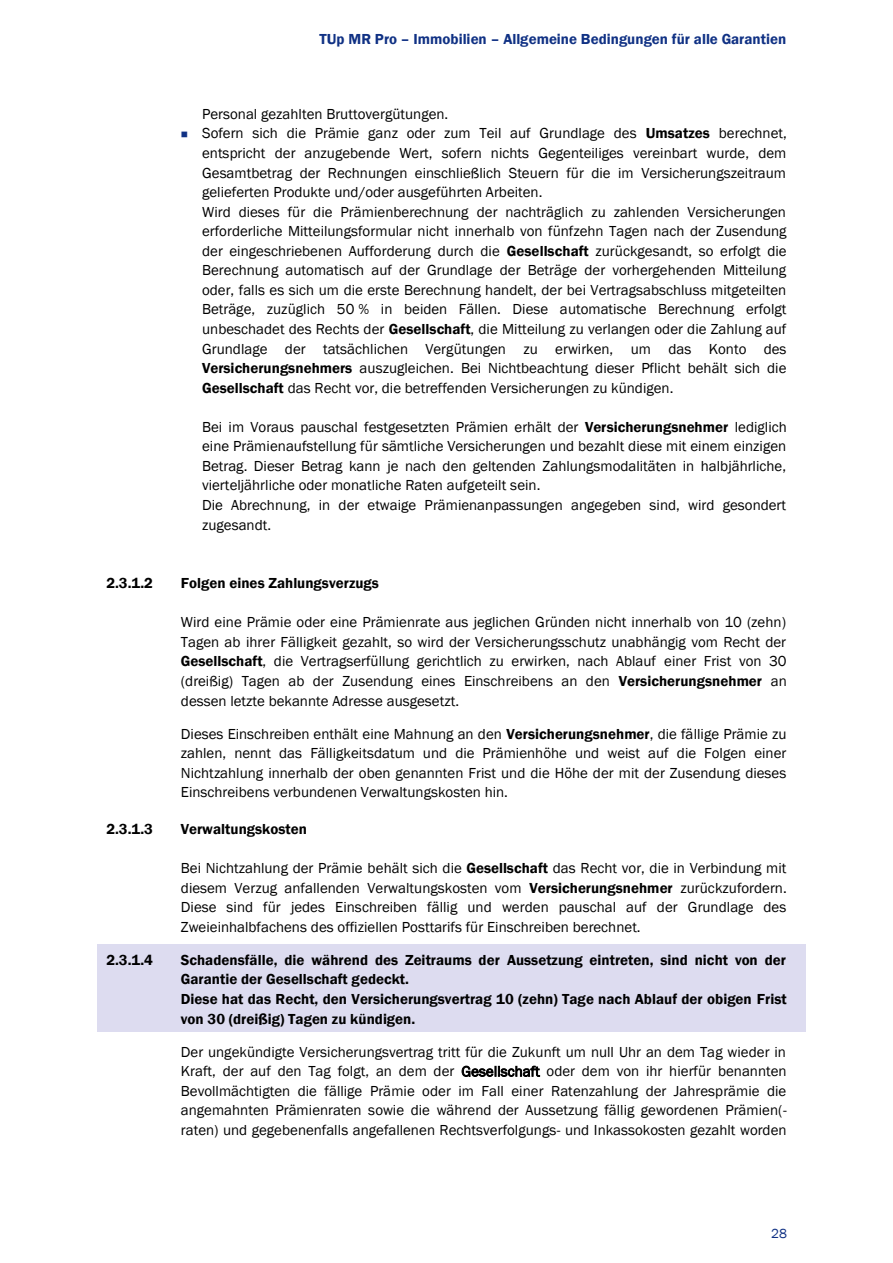
<style>
.page{position:relative;width:893px;height:1263px;background:#fff}
.page>*{position:absolute;margin:0;border:0;box-sizing:border-box;transform-origin:0 0}
.t1{font:15px/19.5px "Franklin Gothic";color:#000;text-align:justify}
.t2{font:15px/19.6px "Franklin Gothic Demi";color:#000}
.t3{font:15px "Franklin Gothic Demi";color:#103184}
.t4{font:13.5px "Franklin Gothic";color:#103184}
.s1{color:#103184}
.s2{font-family:"Franklin Gothic Demi"}
</style>
<div class="page">
<div style="left:97px;top:944px;width:709px;height:88px;background:#dddcf0"></div>
<p class="t3" style="left:320px;top:31px;width:468px">TUp MR Pro – Immobilien – Allgemeine Bedingungen für alle Garantien</p>
<p class="t1" style="left:202px;top:104px;width:248px">Personal gezahlten Bruttovergütungen.</p>
<p class="t1" style="left:202px;top:123px;width:586px;text-indent:-21px"><span class="s1">■</span> Sofern sich die Prämie ganz oder zum Teil auf Grundlage des <span class="s2">Umsatzes</span> berechnet, entspricht der anzugebende Wert, sofern nichts Gegenteiliges vereinbart wurde, dem Gesamtbetrag der Rechnungen einschließlich Steuern für die im Versicherungszeitraum gelieferten Produkte und/oder ausgeführten Arbeiten.</p>
<p class="t1" style="left:202px;top:201px;width:586px">Wird dieses für die Prämienberechnung der nachträglich zu zahlenden Versicherungen erforderliche Mitteilungsformular nicht innerhalb von fünfzehn Tagen nach der Zusendung der eingeschriebenen Aufforderung durch die <span class="s2">Gesellschaft</span> zurückgesandt, so erfolgt die Berechnung automatisch auf der Grundlage der Beträge der vorhergehenden Mitteilung oder, falls es sich um die erste Berechnung handelt, der bei Vertragsabschluss mitgeteilten Beträge, zuzüglich 50 % in beiden Fällen. Diese automatische Berechnung erfolgt unbeschadet des Rechts der <span class="s2">Gesellschaft</span>, die Mitteilung zu verlangen oder die Zahlung auf Grundlage der tatsächlichen Vergütungen zu erwirken, um das Konto des <span class="s2">Versicherungsnehmers</span> auszugleichen. Bei Nichtbeachtung dieser Pflicht behält sich die <span class="s2">Gesellschaft</span> das Recht vor, die betreffenden Versicherungen zu kündigen.</p>
<p class="t1" style="left:202px;top:417px;width:586px">Bei im Voraus pauschal festgesetzten Prämien erhält der <span class="s2">Versicherungsnehmer</span> lediglich eine Prämienaufstellung für sämtliche Versicherungen und bezahlt diese mit einem einzigen Betrag. Dieser Betrag kann je nach den geltenden Zahlungsmodalitäten in halbjährliche, vierteljährliche oder monatliche Raten aufgeteilt sein.</p>
<p class="t1" style="left:202px;top:495px;width:585px">Die Abrechnung, in der etwaige Prämienanpassungen angegeben sind, wird gesondert zugesandt.</p>
<h4 class="t2" style="left:106px;top:573px;width:48px">2.3.1.2</h4>
<h4 class="t2" style="left:181px;top:573px;width:200px">Folgen eines Zahlungsverzugs</h4>
<p class="t1" style="left:181px;top:612px;width:607px">Wird eine Prämie oder eine Prämienrate aus jeglichen Gründen nicht innerhalb von 10 (zehn)<br>Tagen ab ihrer Fälligkeit gezahlt, so wird der Versicherungsschutz unabhängig vom Recht der <span class="s2">Gesellschaft</span>, die Vertragserfüllung gerichtlich zu erwirken, nach Ablauf einer Frist von 30 (dreißig) Tagen ab der Zusendung eines Einschreibens an den <span class="s2">Versicherungsnehmer</span> an dessen letzte bekannte Adresse ausgesetzt.</p>
<p class="t1" style="left:181px;top:723px;width:607px">Dieses Einschreiben enthält eine Mahnung an den <span class="s2">Versicherungsnehmer</span>, die fällige Prämie zu zahlen, nennt das Fälligkeitsdatum und die Prämienhöhe und weist auf die Folgen einer Nichtzahlung innerhalb der oben genannten Frist und die Höhe der mit der Zusendung dieses Einschreibens verbundenen Verwaltungskosten hin.</p>
<h4 class="t2" style="left:106px;top:819px;width:48px">2.3.1.3</h4>
<h4 class="t2" style="left:181px;top:819px;width:128px">Verwaltungskosten</h4>
<p class="t1" style="left:181px;top:858px;width:607px">Bei Nichtzahlung der Prämie behält sich die <span class="s2">Gesellschaft</span> das Recht vor, die in Verbindung mit diesem Verzug anfallenden Verwaltungskosten vom <span class="s2">Versicherungsnehmer</span> zurückzufordern.<br>Diese sind für jedes Einschreiben fällig und werden pauschal auf der Grundlage des Zweieinhalbfachens des offiziellen Posttarifs für Einschreiben berechnet.</p>
<h4 class="t2" style="left:106px;top:949px;width:48px">2.3.1.4</h4>
<h4 class="t2" style="left:181px;top:949px;width:607px">Schadensfälle, die während des Zeitraums der Aussetzung eintreten, sind nicht von der<br>Garantie der Gesellschaft gedeckt.</h4>
<p class="t2" style="left:181px;top:989px;width:607px">Diese hat das Recht, den Versicherungsvertrag 10 (zehn) Tage nach Ablauf der obigen Frist von 30 (dreißig) Tagen zu kündigen.</p>
<p class="t1" style="left:181px;top:1041px;width:607px">Der ungekündigte Versicherungsvertrag tritt für die Zukunft um null Uhr an dem Tag wieder in Kraft, der auf den Tag folgt, an dem der Gesellschaft oder dem von ihr hierfür benannten Bevollmächtigten die fällige Prämie oder im Fall einer Ratenzahlung der Jahresprämie die angemahnten Prämienraten sowie die während der Aussetzung fällig gewordenen Prämien(- raten) und gegebenenfalls angefallenen Rechtsverfolgungs- und Inkassokosten gezahlt worden</p>
<p class="t4" style="left:771px;top:1226px;width:17px">28</p>
</div>
